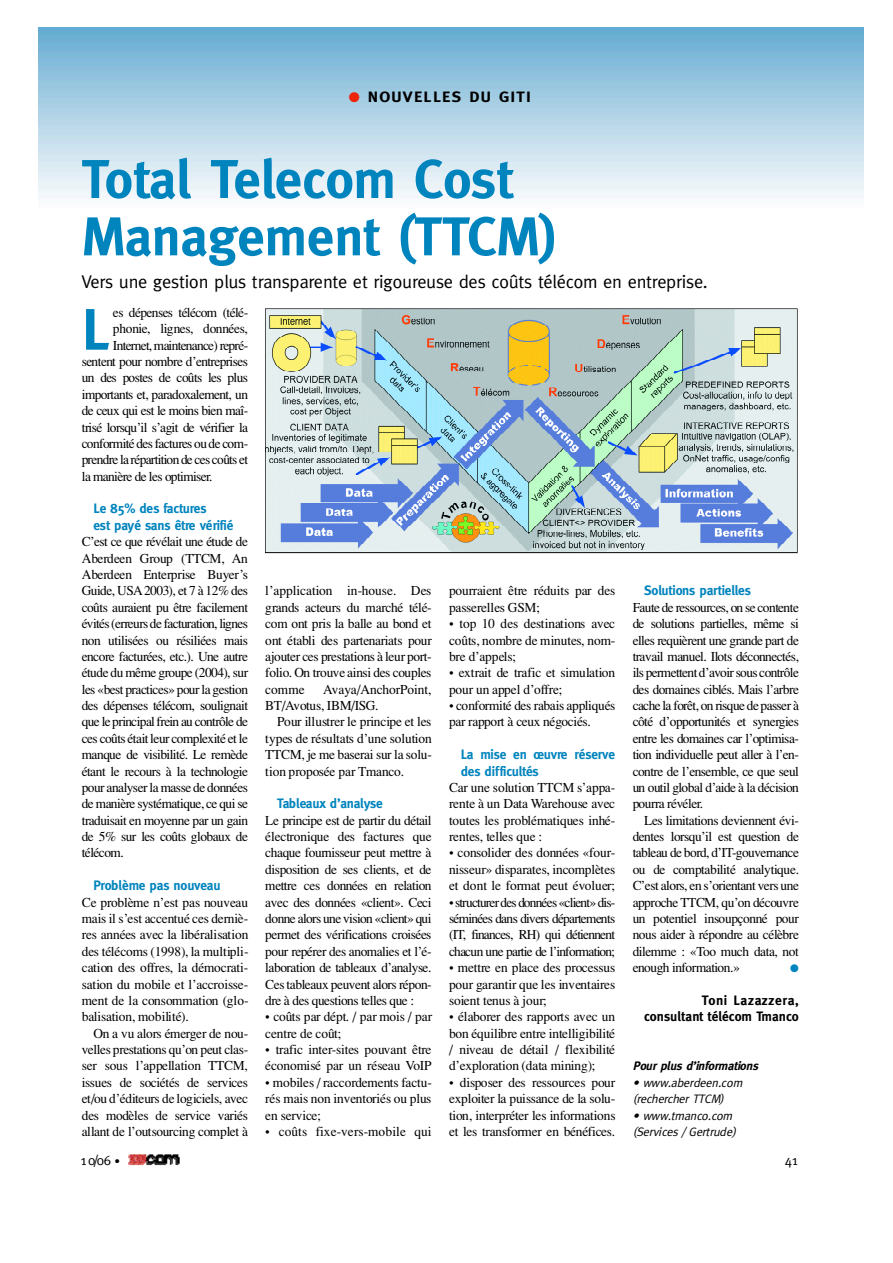
<style>
.page{position:relative;width:893px;height:1263px;background:#fff}
.page>*{position:absolute;margin:0;border:0;box-sizing:border-box;transform-origin:0 0}
.t1{font:700 58.5px "Meta";color:#0084bd}
.t2{font:700 54.6px/57.3px "Meta";letter-spacing:-.005em;color:#0084bd}
.t3{font:18.45px "Meta";letter-spacing:-.02em;color:#000}
.t4{font:700 15px "Meta";letter-spacing:.075em;color:#000;scale:1.11 1}
.t5{font:13.65px/16.4px "Times";letter-spacing:-.035em;color:#000;text-align:justify}
.t6{font:13.65px/16.4px "Times";color:#000}
.t7{font:700 13.65px/16.4px "Meta";letter-spacing:-.015em;color:#0084bd}
.t8{font:13.65px/16.4px "Times";letter-spacing:-.005em;color:#000}
.t9{font:700 13.65px/16.4px "Meta";letter-spacing:.005em;color:#000;text-align:right}
.t10{font:13.65px "Times";letter-spacing:.005em;color:#000}
.t11{font:13.65px "Meta";color:#000}
.t12{font:italic 12.3px/16.4px "Meta";color:#000}
.t13{font:italic 700 12.3px "Meta";color:#000}
.t14{font:10.95px "Zapf Dingbats";color:#0084bd}
.t15{font:5.4px "Zapf Dingbats";color:#000}
.s1{color:#ed240a}
</style>
<div class="page">
<img style="left:129px;top:1154px;width:51px;height:12px">
<img style="left:39px;top:27px;width:824px;height:171px">
<svg style="left:265px;top:308px;width:532px;height:245px;background:#b0c4c5"></svg>
<p class="t4" style="left:349px;top:90px;width:165px"><span class="s1">●</span> NOUVELLES DU GITI</p>
<h2 class="t2" style="left:82px;top:154px;width:477px">Total Telecom Cost<br>Management (TTC M )</h2>
<h3 class="t3" style="left:81px;top:273px;width:628px">Vers une gestion plus transparente et rigoureuse des coûts télécom en entre p rise .</h3>
<h1 class="t1" style="left:82px;top:304px;width:30px">L</h1>
<p class="t5" style="left:113px;top:306px;width:137px">es dépenses télécom (télé-</p>
<p class="t5" style="left:113px;top:322px;width:137px">phonie, lignes, données,</p>
<p class="t5" style="left:113px;top:338px;width:137px">Internet, maintenance) repré-</p>
<p class="t5" style="left:82px;top:355px;width:168px">sentent pour nombre d’entreprises</p>
<p class="t5" style="left:82px;top:371px;width:168px">un des postes de coûts les plus</p>
<p class="t5" style="left:82px;top:387px;width:168px">importants et, paradoxalement, un</p>
<p class="t5" style="left:82px;top:404px;width:168px">de ceux qui est le moins bien maî-</p>
<p class="t5" style="left:82px;top:420px;width:168px">trisé lorsqu’il s’agit de vérifier la</p>
<p class="t5" style="left:82px;top:437px;width:168px">conformité des factures oude com-</p>
<p class="t5" style="left:82px;top:453px;width:168px">prendre la répartition de ces coûts et</p>
<p class="t5" style="left:82px;top:469px;width:132px">la manière de les optimiser.</p>
<p class="t7" style="left:94px;top:501px;width:141px">Le 85% des facture s<br>est payé sans être vérifié</p>
<p class="t5" style="left:82px;top:535px;width:168px">C’est ce que révélait une étude de Aberdeen Group (TTCM, A n Aberdeen Enterprise Buyer’s Guide, USA2003), et 7 à 12% des coûts auraient pu être facilement évités (erreurs de facturation, lignes non utilisées ou résiliées mais encore facturées, etc.). Une autre étude du même groupe (2004), sur les «best practices» pour la gestion des dépenses télécom, soulignait que le principalfrein au contrôle de ces coûts était leur complexité et le manque de visibilité. Le remède étant le recours à la technologie pour analyser la masse de données de manière systématique, ce qui se traduisait en moyenne par un gain de 5% sur les coûts globaux de té lé c o m .</p>
<p class="t7" style="left:94px;top:878px;width:128px">Problème pas nouve a u</p>
<p class="t5" style="left:82px;top:895px;width:168px">Ce problème n’est pas nouveau mais il s’est accentué ces derniè&shy;res années avec la libéralisation des télécoms (1998), la multipli&shy;cation des offres, la démocrati&shy;sation du mobile et l’accroisse&shy;ment de la consommation (glo&shy;balisation, mobilité).</p>
<p class="t5" style="left:82px;top:1026px;width:168px;text-indent:12px">On a vu alors émerger de nou&shy;velles prestations qu’on peut clas&shy;ser sous l’appellation T T C M , issues de sociétés de services et/ou d’éditeurs de logiciels, avec des modèles de service variés allant de l’outsourcing complet à</p>
<p class="t5" style="left:265px;top:584px;width:168px">l’application in-house. Des grands acteurs du marché télé&shy;com ont pris la balle au bond et ont établi des partenariats pour ajouter ces prestations à leur port&shy;folio. On trouve ainsi des couples comme</p>
<p class="t5" style="left:265px;top:682px;width:168px;text-indent:58px">Av a y a /A n c h o rP o in t,<br>B T /Avotus, IBM/ISG.</p>
<p class="t5" style="left:265px;top:715px;width:168px;text-indent:12px">Pour illustrer le principe et les types de résultats d’une solution TTCM, je me baserai sur la solu&shy;tion proposée par T m a n c o .</p>
<p class="t7" style="left:277px;top:796px;width:107px">Tableaux d’a n a ly se</p>
<p class="t5" style="left:265px;top:813px;width:168px">Le principe est de partir du détail électronique des factures que chaque fournisseur peut mettre à disposition de ses clients, et de mettre ces données en relation avec des données «client». Ceci donne alors une vision «client» qui permet des vérifications croisées pour repérer des anomalies et l’é&shy;laboration de tableaux d’analyse.<br>Ces tableaux peuvent alors répon&shy;dre à des questions telles que :</p>
<p class="t6" style="left:265px;top:1010px;width:168px">• coûts par dépt. / par mois / par centre de coût;</p>
<p class="t6" style="left:265px;top:1043px;width:168px">• trafic inter-sites pouvant être économisé par un réseau Vo IP</p>
<p class="t5" style="left:265px;top:1075px;width:168px">• mobiles / raccordements factu&shy;rés mais non inventoriés ou plus en service;</p>
<p class="t10" style="left:265px;top:1127px;width:168px">• coûts fixe-vers-mobile qui</p>
<p class="t6" style="left:449px;top:584px;width:168px">pourraient être réduits par des passerelles GSM;</p>
<p class="t5" style="left:449px;top:617px;width:167px">• top 10 des destinations avec coûts, nombre de minutes, nom&shy;bre d’appels;</p>
<p class="t8" style="left:449px;top:666px;width:168px">• extrait de trafic et simulation pour un appel d’offre ;</p>
<p class="t5" style="left:449px;top:699px;width:168px">• conformité des rabais appliqués par rapport à ceux négociés.</p>
<p class="t7" style="left:460px;top:747px;width:156px">La mise en œuvre réserve des difficu lté s</p>
<p class="t5" style="left:449px;top:781px;width:168px">Car une solution TTCM s’appa&shy;rente à un Data Warehouse avec toutes les problématiques inhé&shy;rentes, telles que :</p>
<p class="t5" style="left:449px;top:846px;width:168px">• consolider des données «four&shy;nisseur» disparates, incomplètes et dont le format peut évoluer;</p>
<p class="t5" style="left:449px;top:895px;width:168px">•structurer des données «client» dis&shy;séminées dans divers départements (IT, finances, RH) qui détiennent chacun une partie de l’information;</p>
<p class="t5" style="left:449px;top:961px;width:168px">• mettre en place des processus pour garantir que les inventaires soient tenus à jour;</p>
<p class="t5" style="left:449px;top:1010px;width:168px">• élaborer des rapports avec un bon équilibre entre intelligibilité / niveau de détail / flexibilité d’exploration (data mining);</p>
<p class="t5" style="left:449px;top:1075px;width:168px">• disposer des ressources pour exploiter la puissance de la solu&shy;tion, interpréter les informations et les transformer en bénéfices.</p>
<p class="t7" style="left:644px;top:583px;width:108px">Solutions partie lle s</p>
<p class="t5" style="left:632px;top:600px;width:168px">Faute de ressources, on se contente de solutions partielles, même si elles requièrent une grande part de travail manuel. Ilots déconnectés, ils permettentd’avoir sous contrôle des domaines ciblés. Mais l’arbre cache la forêt, on risque de passer à côté d’opportunités et synerg ie s entre les domaines car l’optimisa&shy;tion individuelle peut aller à l’en&shy;contre de l’ensemble, ce que seul un outil global d’aide à la décision pourra révéler.</p>
<p class="t5" style="left:632px;top:813px;width:168px;text-indent:11px">Les limitations deviennent évi&shy;dentes lorsqu’il est question de tableau de bord, d’IT-g o u v e rn a n c e ou de comptabilité analytique.<br>C’est alors, en s’orientant vers une approche TTCM, qu’on découvre un potentiel insoupçonné pour nous aider à répondre au célèbre d ile m m e : «Too much data, not enough information.»</p>
<p class="t14" style="left:790px;top:963px;width:10px">●</p>
<p class="t9" style="left:644px;top:993px;width:156px">Toni Lazazze ra , consultant télécom Tm a n co</p>
<p class="t13" style="left:632px;top:1061px;width:130px">Pour plus d’informations</p>
<p class="t12" style="left:632px;top:1075px;width:114px">• www.aberdeen.com (rechercher TTCM)</p>
<p class="t12" style="left:632px;top:1108px;width:105px">• www.tmanco.com (Services / Gertrude)</p>
<p class="t11" style="left:81px;top:1154px;width:32px">1 0/06</p>
<p class="t15" style="left:115px;top:1159px;width:6px">●</p>
<p class="t11" style="left:784px;top:1154px;width:14px">4 1</p>
</div>
